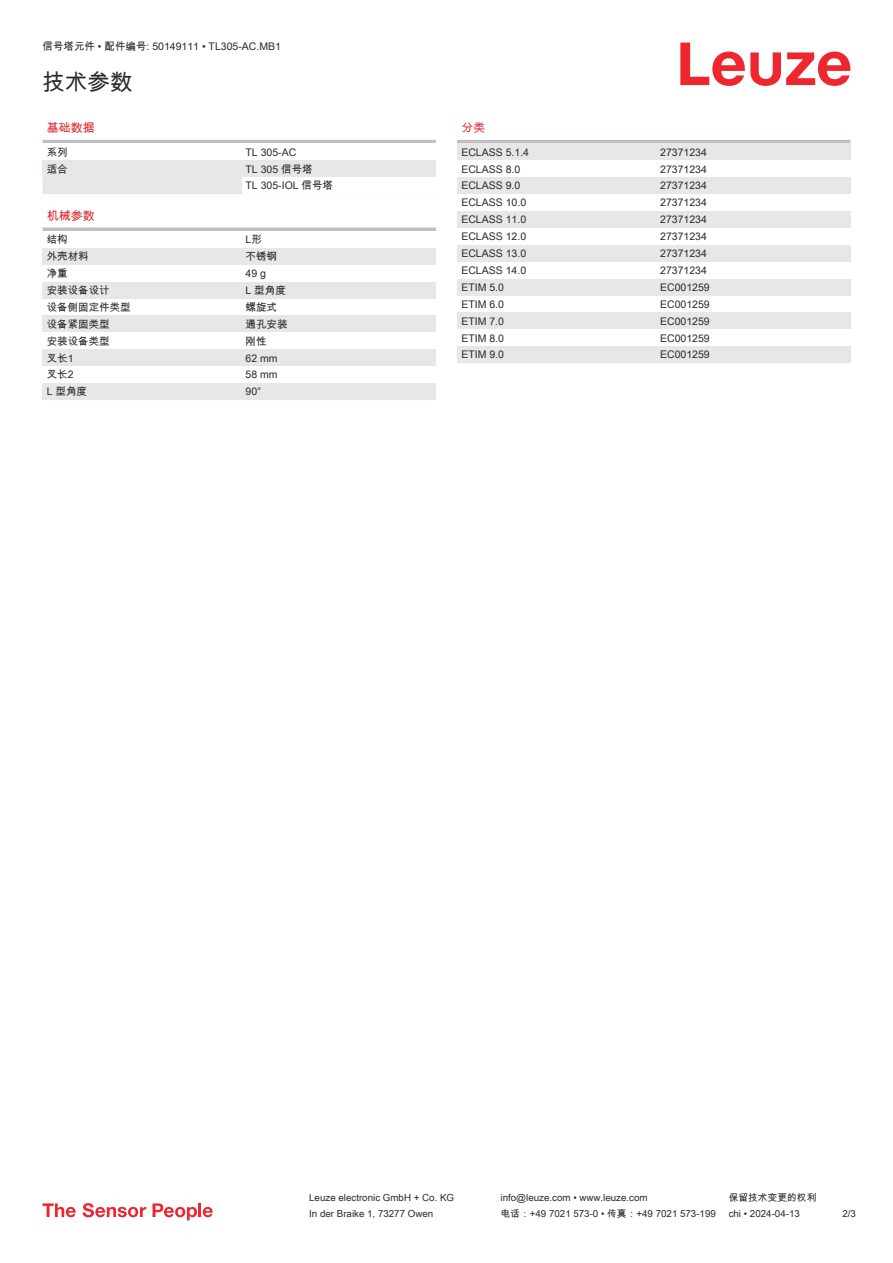
<style>
.page{position:relative;width:893px;height:1263px;background:#fff}
.page>*{position:absolute;margin:0;border:0;box-sizing:border-box;transform-origin:0 0}
.t1{font:22.5px "Arial Unicode MS";color:#2b292a}
.t2{font:12px "Arial Unicode MS";color:#db2a30}
.t3{font:10.5px/17px "Arial Unicode MS";color:#2b292a}
.t4{font:9.75px "Arial Unicode MS";color:#2b292a}
</style>
<div class="page">
<svg style="left:680px;top:43px;width:170px;height:43px"></svg>
<div style="left:43px;top:177px;width:199px;height:17px;background:#e6e7e9"></div>
<hr style="left:43px;top:140px;width:393px;height:3px;background:#bdbfc1">
<div style="left:43px;top:160px;width:199px;height:17px;background:#e6e7e9"></div>
<div style="left:242px;top:160px;width:194px;height:17px;background:#e6e7e9"></div>
<svg style="left:43px;top:227px;width:393px;height:4px;background:#c4c6c8"></svg>
<div style="left:43px;top:248px;width:199px;height:17px;background:#e6e7e9"></div>
<div style="left:242px;top:248px;width:194px;height:17px;background:#e6e7e9"></div>
<div style="left:43px;top:282px;width:199px;height:17px;background:#e6e7e9"></div>
<div style="left:242px;top:282px;width:194px;height:17px;background:#e6e7e9"></div>
<div style="left:43px;top:316px;width:199px;height:16px;background:#e6e7e9"></div>
<div style="left:242px;top:316px;width:194px;height:16px;background:#e6e7e9"></div>
<div style="left:43px;top:349px;width:199px;height:17px;background:#e6e7e9"></div>
<div style="left:242px;top:349px;width:194px;height:17px;background:#e6e7e9"></div>
<div style="left:43px;top:383px;width:199px;height:17px;background:#e6e7e9"></div>
<div style="left:242px;top:383px;width:194px;height:17px;background:#e6e7e9"></div>
<hr style="left:457px;top:140px;width:393px;height:3px;background:#bdbfc1">
<div style="left:457px;top:143px;width:200px;height:17px;background:#e6e7e9"></div>
<div style="left:657px;top:143px;width:193px;height:17px;background:#e6e7e9"></div>
<div style="left:457px;top:177px;width:200px;height:17px;background:#e6e7e9"></div>
<div style="left:657px;top:177px;width:193px;height:17px;background:#e6e7e9"></div>
<div style="left:457px;top:211px;width:200px;height:17px;background:#e6e7e9"></div>
<div style="left:657px;top:211px;width:193px;height:17px;background:#e6e7e9"></div>
<div style="left:457px;top:245px;width:200px;height:17px;background:#e6e7e9"></div>
<div style="left:657px;top:245px;width:193px;height:17px;background:#e6e7e9"></div>
<div style="left:457px;top:279px;width:200px;height:17px;background:#e6e7e9"></div>
<div style="left:657px;top:279px;width:193px;height:17px;background:#e6e7e9"></div>
<div style="left:457px;top:312px;width:200px;height:17px;background:#e6e7e9"></div>
<div style="left:657px;top:312px;width:193px;height:17px;background:#e6e7e9"></div>
<div style="left:457px;top:346px;width:200px;height:17px;background:#e6e7e9"></div>
<div style="left:657px;top:346px;width:193px;height:17px;background:#e6e7e9"></div>
<svg style="left:43px;top:1203px;width:33px;height:14px"></svg>
<svg style="left:83px;top:1203px;width:63px;height:14px"></svg>
<svg style="left:153px;top:1203px;width:44px;height:17px"></svg>
<hr style="left:198px;top:1203px;width:3px;height:14px;background:#ed272d">
<svg style="left:203px;top:1207px;width:10px;height:10px"></svg>
<p class="t3" style="left:43px;top:38px;width:240px">信号塔元件 • 配件编号: 50149111 • TL305-AC.MB1</p>
<h1 class="t1" style="left:43px;top:66px;width:91px">技术参数</h1>
<p class="t2" style="left:47px;top:119px;width:49px">基础数据</p>
<p class="t3" style="left:47px;top:143px;width:22px">系列</p>
<p class="t3" style="left:246px;top:143px;width:52px">TL 305-AC</p>
<p class="t3" style="left:47px;top:160px;width:22px">适合</p>
<p class="t3" style="left:246px;top:160px;width:89px">TL 305 信号塔<br>TL 305-IOL 信号塔</p>
<p class="t2" style="left:47px;top:207px;width:49px">机械参数</p>
<p class="t3" style="left:47px;top:231px;width:22px">结构</p>
<p class="t3" style="left:246px;top:231px;width:18px">L形</p>
<p class="t3" style="left:47px;top:248px;width:43px">外壳材料</p>
<p class="t3" style="left:246px;top:248px;width:33px">不锈钢</p>
<p class="t3" style="left:47px;top:265px;width:22px">净重</p>
<p class="t3" style="left:246px;top:265px;width:22px">49 g</p>
<p class="t3" style="left:47px;top:281px;width:64px">安装设备设计</p>
<p class="t3" style="left:246px;top:281px;width:42px">L 型角度</p>
<p class="t3" style="left:47px;top:298px;width:85px">设备侧固定件类型</p>
<p class="t3" style="left:246px;top:298px;width:33px">螺旋式</p>
<p class="t3" style="left:47px;top:315px;width:64px">设备紧固类型</p>
<p class="t3" style="left:246px;top:315px;width:43px">通孔安装</p>
<p class="t3" style="left:47px;top:332px;width:64px">安装设备类型</p>
<p class="t3" style="left:246px;top:332px;width:22px">刚性</p>
<p class="t3" style="left:47px;top:349px;width:28px">叉长1</p>
<p class="t3" style="left:246px;top:349px;width:34px">62 mm</p>
<p class="t3" style="left:47px;top:366px;width:28px">叉长2</p>
<p class="t3" style="left:246px;top:366px;width:34px">58 mm</p>
<p class="t3" style="left:47px;top:383px;width:42px">L 型角度</p>
<p class="t3" style="left:246px;top:383px;width:17px">90°</p>
<p class="t2" style="left:461px;top:119px;width:25px">分类</p>
<p class="t3" style="left:461px;top:143px;width:69px">ECLASS 5.1.4</p>
<p class="t3" style="left:660px;top:143px;width:48px">27371234</p>
<p class="t3" style="left:461px;top:160px;width:60px">ECLASS 8.0</p>
<p class="t3" style="left:660px;top:160px;width:48px">27371234</p>
<p class="t3" style="left:461px;top:177px;width:60px">ECLASS 9.0</p>
<p class="t3" style="left:660px;top:177px;width:48px">27371234</p>
<p class="t3" style="left:461px;top:194px;width:66px">ECLASS 10.0</p>
<p class="t3" style="left:660px;top:194px;width:48px">27371234</p>
<p class="t3" style="left:461px;top:211px;width:66px">ECLASS 11.0</p>
<p class="t3" style="left:660px;top:211px;width:48px">27371234</p>
<p class="t3" style="left:461px;top:228px;width:66px">ECLASS 12.0</p>
<p class="t3" style="left:660px;top:228px;width:48px">27371234</p>
<p class="t3" style="left:461px;top:245px;width:66px">ECLASS 13.0</p>
<p class="t3" style="left:660px;top:245px;width:48px">27371234</p>
<p class="t3" style="left:461px;top:262px;width:66px">ECLASS 14.0</p>
<p class="t3" style="left:660px;top:262px;width:48px">27371234</p>
<p class="t3" style="left:461px;top:278px;width:44px">ETIM 5.0</p>
<p class="t3" style="left:660px;top:278px;width:51px">EC001259</p>
<p class="t3" style="left:461px;top:295px;width:44px">ETIM 6.0</p>
<p class="t3" style="left:660px;top:295px;width:51px">EC001259</p>
<p class="t3" style="left:461px;top:312px;width:44px">ETIM 7.0</p>
<p class="t3" style="left:660px;top:312px;width:51px">EC001259</p>
<p class="t3" style="left:461px;top:329px;width:44px">ETIM 8.0</p>
<p class="t3" style="left:660px;top:329px;width:51px">EC001259</p>
<p class="t3" style="left:461px;top:346px;width:44px">ETIM 9.0</p>
<p class="t3" style="left:660px;top:346px;width:51px">EC001259</p>
<p class="t4" style="left:309px;top:1191px;width:146px">Leuze electronic GmbH + Co. KG</p>
<p class="t4" style="left:501px;top:1191px;width:149px">info@leuze.com • www.leuze.com</p>
<p class="t4" style="left:729px;top:1191px;width:89px">保留技术变更的权利</p>
<p class="t4" style="left:309px;top:1206px;width:126px">In der Braike 1, 73277 Owen</p>
<p class="t4" style="left:501px;top:1206px;width:217px">电话：+49 7021 573-0 • 传真：+49 7021 573-199</p>
<p class="t4" style="left:729px;top:1206px;width:73px">chi • 2024-04-13</p>
<p class="t4" style="left:842px;top:1206px;width:15px">2/3</p>
</div>
